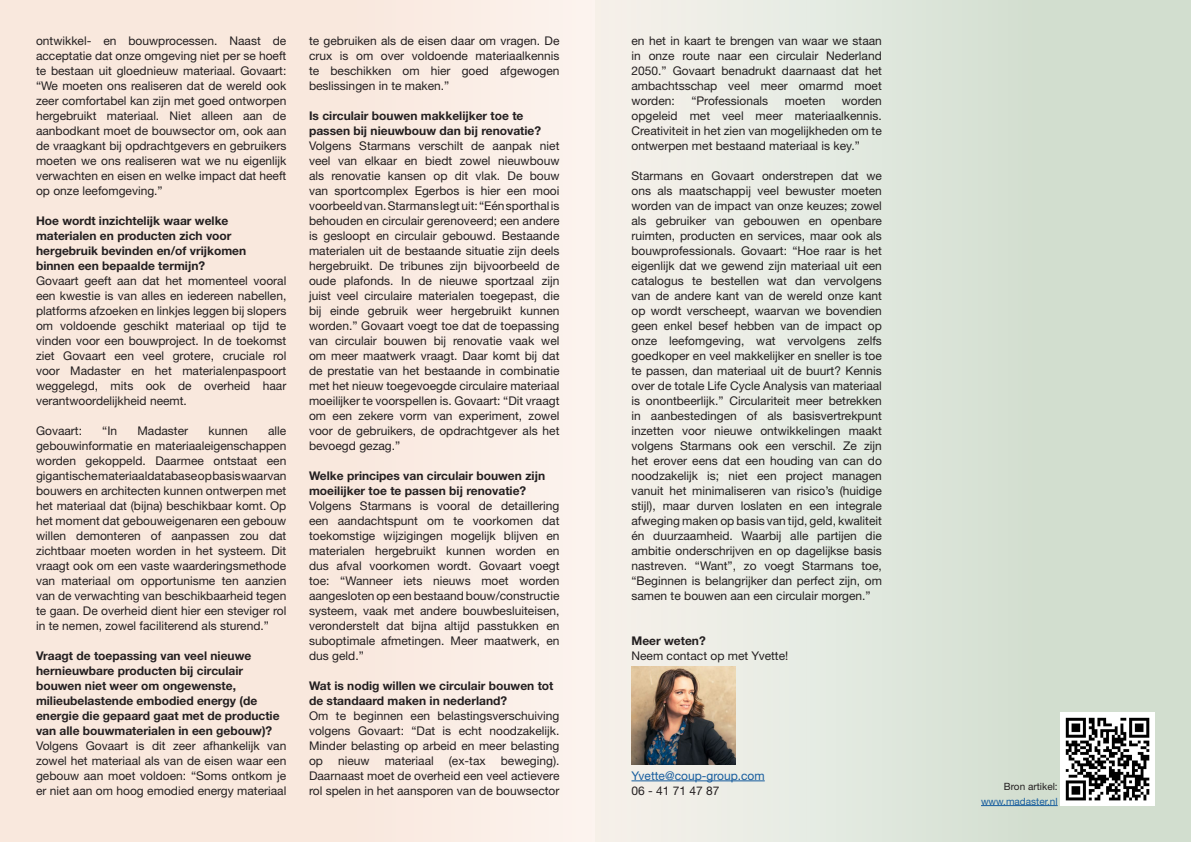
<style>
.page{position:relative;width:1191px;height:842px;background:#fff}
.page>*{position:absolute;margin:0;border:0;box-sizing:border-box;transform-origin:0 0}
.t1{font:12px/15px "Helvetica Neue LT Std";color:#231f20;text-align:justify}
.t2{font:700 12px/15px "Helvetica Neue LT Std";color:#231f20}
.t3{font:12px/15px "Helvetica Neue LT Std";color:#175d9e}
.t4{font:10px/15px "Helvetica Neue LT Std";color:#175d9e;text-align:right}
.s1{font-weight:700}
.s2{color:#231f20}
</style>
<div class="page">
<div style="left:595px;top:0;width:596px;height:842px;background:#d2decf"></div>
<div style="left:0;top:0;width:1116px;height:842px;background:linear-gradient(to right,#ffece3,#d9e6db)"></div>
<hr style="left:631px;top:780px;width:133px;height:1px;background:#175d9e">
<hr style="left:981px;top:805px;width:76px;height:1px;background:#175d9e">
<img style="left:631px;top:667px;width:104px;height:98px">
<img style="left:1061px;top:712px;width:94px;height:94px">
<p class="t1" style="left:36px;top:33px;width:252px">ontwikkel- en bouwprocessen. Naast de acceptatie dat onze omgeving niet per se hoeft te bestaan uit gloednieuw materiaal. Govaart: “We moeten ons realiseren dat de wereld ook zeer comfortabel kan zijn met goed ontworpen hergebruikt materiaal. Niet alleen aan de aanbodkant moet de bouwsector om, ook aan de vraagkant bij opdrachtgevers en gebruikers moeten we ons realiseren wat we nu eigenlijk verwachten en eisen en welke impact dat heeft op onze leefomgeving.”</p>
<p class="t2" style="left:36px;top:213px;width:212px">Hoe wordt inzichtelijk waar welke materialen en producten zich voor hergebruik bevinden en/of vrijkomen binnen een bepaalde termijn?</p>
<p class="t1" style="left:36px;top:273px;width:252px">Govaart geeft aan dat het momenteel vooral een kwestie is van alles en iedereen nabellen, platforms afzoeken en linkjes leggen bij slopers om voldoende geschikt materiaal op tijd te vinden voor een bouwproject. In de toekomst ziet Govaart een veel grotere, cruciale rol voor Madaster en het materialenpaspoort weggelegd, mits ook de overheid haar verantwoordelijkheid neemt.</p>
<p class="t1" style="left:36px;top:423px;width:47px">Govaart:</p>
<p class="t1" style="left:102px;top:423px;width:16px">“In</p>
<p class="t1" style="left:137px;top:423px;width:52px">Madaster</p>
<p class="t1" style="left:208px;top:423px;width:41px">kunnen</p>
<p class="t1" style="left:36px;top:423px;width:252px;text-indent:232px">alle gebouwinformatie en materiaaleigenschappen worden gekoppeld. Daarmee ontstaat een gigantische materiaaldatabase op basis waarvan bouwers en architecten kunnen ontwerpen met het materiaal dat (bijna) beschikbaar komt. Op het moment dat gebouweigenaren een gebouw willen demonteren of aanpassen zou dat zichtbaar moeten worden in het systeem. Dit vraagt ook om een vaste waarderingsmethode van materiaal om opportunisme ten aanzien van de verwachting van beschikbaarheid tegen te gaan. De overheid dient hier een steviger rol in te nemen, zowel faciliterend als sturend.”</p>
<p class="t2" style="left:36px;top:648px;width:245px">Vraagt de toepassing van veel nieuwe hernieuwbare producten bij circulair bouwen niet weer om ongewenste, milieubelastende embodied energy (de energie die gepaard gaat met de productie van alle bouwmaterialen in een gebouw)?</p>
<p class="t1" style="left:36px;top:738px;width:252px">Volgens Govaart is dit zeer afhankelijk van zowel het materiaal als van de eisen waar een gebouw aan moet voldoen: “Soms ontkom je er niet aan om hoog emodied energy materiaal</p>
<p class="t1" style="left:309px;top:33px;width:252px">te gebruiken als de eisen daar om vragen. De crux is om over voldoende materiaalkennis te beschikken om hier goed afgewogen beslissingen in te maken.”</p>
<p class="t2" style="left:309px;top:108px;width:233px">Is circulair bouwen makkelijker toe te passen bij nieuwbouw dan bij renovatie?</p>
<p class="t1" style="left:309px;top:138px;width:252px">Volgens Starmans verschilt de aanpak niet veel van elkaar en biedt zowel nieuwbouw als renovatie kansen op dit vlak. De bouw van sportcomplex Egerbos is hier een mooi voorbeeld van. Starmans legt uit: “Eén sporthal is behouden en circulair gerenoveerd; een andere is gesloopt en circulair gebouwd. Bestaande materialen uit de bestaande situatie zijn deels hergebruikt. De tribunes zijn bijvoorbeeld de oude plafonds. In de nieuwe sportzaal zijn juist veel circulaire materialen toegepast, die bij einde gebruik weer hergebruikt kunnen worden.” Govaart voegt toe dat de toepassing van circulair bouwen bij renovatie vaak wel om meer maatwerk vraagt. Daar komt bij dat de prestatie van het bestaande in combinatie met het nieuw toegevoegde circulaire materiaal moeilijker te voorspellen is. Govaart: “Dit vraagt om een zekere vorm van experiment, zowel voor de gebruikers, de opdrachtgever als het bevoegd gezag.”</p>
<p class="t2" style="left:309px;top:468px;width:237px">Welke principes van circulair bouwen zijn moeilijker toe te passen bij renovatie?</p>
<p class="t1" style="left:309px;top:498px;width:252px">Volgens Starmans is vooral de detaillering een aandachtspunt om te voorkomen dat toekomstige wijzigingen mogelijk blijven en materialen hergebruikt kunnen worden en dus afval voorkomen wordt. Govaart voegt toe: “Wanneer iets nieuws moet worden aangesloten op een bestaand bouw/constructie systeem, vaak met andere bouwbesluiteisen, veronderstelt dat bijna altijd passtukken en suboptimale afmetingen. Meer maatwerk, en dus geld.”</p>
<p class="t2" style="left:309px;top:678px;width:246px">Wat is nodig willen we circulair bouwen tot de standaard maken in nederland?</p>
<p class="t1" style="left:309px;top:708px;width:252px">Om te beginnen een belastingsverschuiving volgens Govaart: “Dat is echt noodzakelijk.<br>Minder belasting op arbeid en meer belasting op</p>
<p class="t1" style="left:309px;top:753px;width:252px;text-indent:192px">beweging).<br>Daarnaast moet de overheid een veel actievere rol spelen in het aansporen van de bouwsector</p>
<p class="t1" style="left:338px;top:753px;width:33px">nieuw</p>
<p class="t1" style="left:385px;top:753px;width:51px">materiaal</p>
<p class="t1" style="left:449px;top:753px;width:38px">(ex-tax</p>
<p class="t1" style="left:631px;top:33px;width:252px">en het in kaart te brengen van waar we staan in onze route naar een circulair Nederland 2050.” Govaart benadrukt daarnaast dat het ambachtsschap veel meer omarmd moet worden:</p>
<p class="t1" style="left:691px;top:93px;width:78px">“Professionals</p>
<p class="t1" style="left:785px;top:93px;width:42px">moeten</p>
<p class="t1" style="left:631px;top:93px;width:252px;text-indent:210px">worden opgeleid met veel meer materiaalkennis.<br>Creativiteit in het zien van mogelijkheden om te ontwerpen met bestaand materiaal is key.”</p>
<p class="t1" style="left:631px;top:168px;width:252px">Starmans en Govaart onderstrepen dat we ons als maatschappij veel bewuster moeten worden van de impact van onze keuzes; zowel als gebruiker van gebouwen en openbare ruimten, producten en services, maar ook als bouwprofessionals. Govaart: “Hoe raar is het eigenlijk dat we gewend zijn materiaal uit een catalogus te bestellen wat dan vervolgens van de andere kant van de wereld onze kant op wordt verscheept, waarvan we bovendien geen enkel besef hebben van de impact op onze leefomgeving, wat vervolgens zelfs goedkoper en veel makkelijker en sneller is toe te passen, dan materiaal uit de buurt? Kennis over de totale Life Cycle Analysis van materiaal is onontbeerlijk.” Circulariteit meer betrekken in aanbestedingen of als basisvertrekpunt inzetten voor nieuwe ontwikkelingen maakt volgens Starmans ook een verschil. Ze zijn het erover eens dat een houding van can do noodzakelijk is; niet een project managen vanuit het minimaliseren van risico’s (huidige stijl), maar durven loslaten en een integrale afweging maken op basis van tijd, geld, kwaliteit én duurzaamheid. Waarbij alle partijen die ambitie onderschrijven en op dagelijkse basis nastreven. “Want”, zo voegt Starmans toe, “Beginnen is belangrijker dan perfect zijn, om samen te bouwen aan een circulair morgen.”</p>
<p class="t1" style="left:631px;top:633px;width:158px"><span class="s1">Meer weten?<br></span>Neem contact op met Yvette!</p>
<p class="t3" style="left:631px;top:768px;width:135px">Yvette@coup-group.com<br><span class="s2">06 - 41 71 47 87</span></p>
<p class="t4" style="left:981px;top:778px;width:78px"><span class="s2">Bron artikel: </span>www.madaster.nl</p>
</div>
